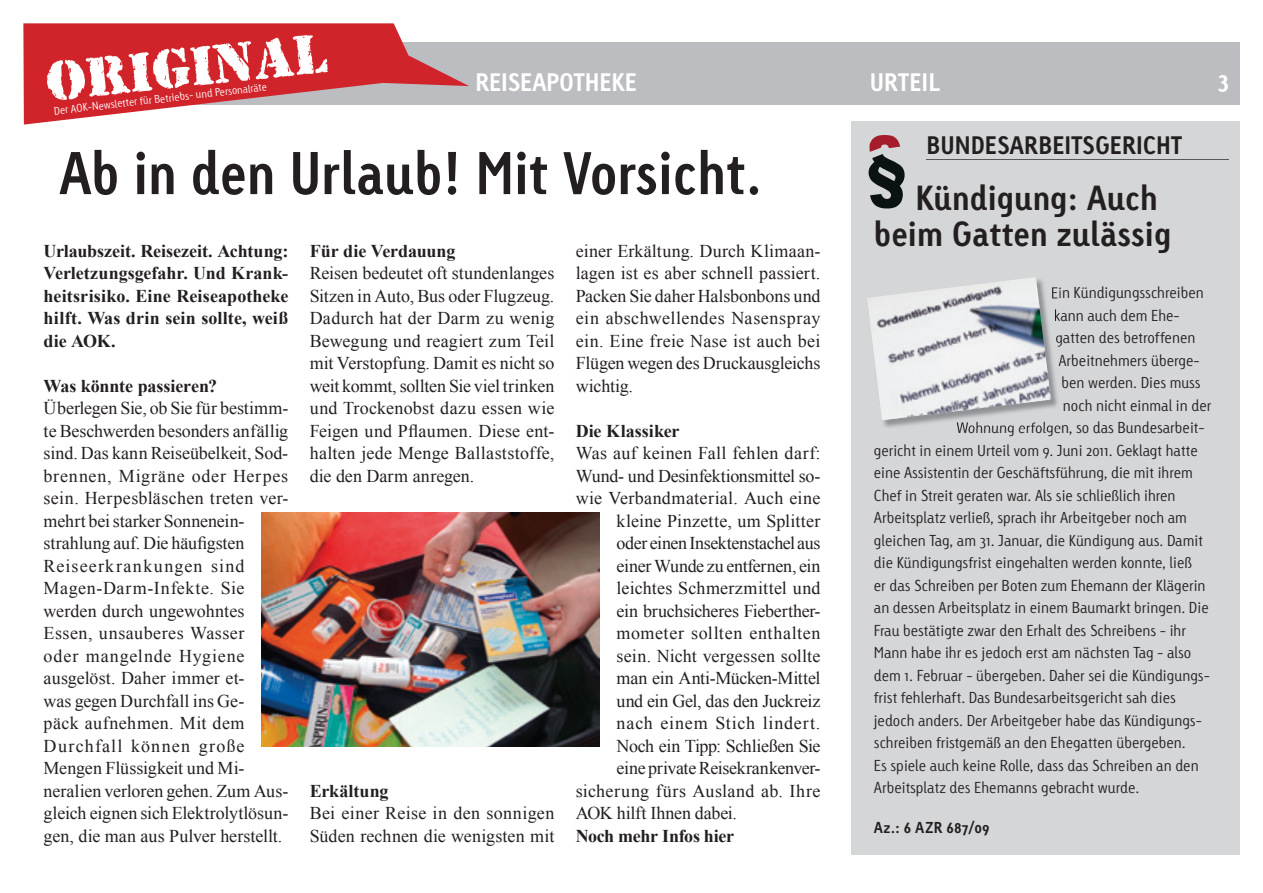
<style>
.page{position:relative;width:1263px;height:893px;background:#fff}
.page>*{position:absolute;margin:0;border:0;box-sizing:border-box;transform-origin:0 0}
.t1{font:58.5px "Rubber Stamp Plain";color:#fff}
.t2{font:700 57px "Linotype Tetria";color:#231f20;scale:.94 1}
.t3{font:700 33px/36px "Linotype Tetria";color:#231f20}
.t4{font:700 24px "Linotype Tetria";letter-spacing:-.01em;color:#fff}
.t5{font:700 24px "Linotype Tetria";color:#231f20}
.t6{font:18px/22.5px "Times New Roman";letter-spacing:.005em;color:#231f20}
.t7{font:700 18px/22.5px "Times New Roman";color:#231f20;text-align:justify}
.t8{font:18px "Times New Roman";letter-spacing:-.015em;color:#231f20}
.t9{font:18px "Times New Roman";letter-spacing:-.02em;color:#231f20}
.t10{font:18px "Times New Roman";letter-spacing:.025em;color:#231f20}
.t11{font:18px "Times New Roman";letter-spacing:-.025em;color:#231f20}
.t12{font:18px "Times New Roman";letter-spacing:.035em;color:#231f20}
.t13{font:18px "Times New Roman";letter-spacing:.045em;color:#231f20}
.t14{font:700 18px "Times New Roman";letter-spacing:-.02em;color:#231f20}
.t15{font:300 15px "Linotype Tetria";color:#231f20}
.t16{font:700 15px "Linotype Tetria";letter-spacing:.025em;color:#231f20}
.t17{font:300 10.5px "Linotype Tetria";color:#fff}
</style>
<div class="page">
<div style="left:40px;top:43px;width:1199px;height:62px;background:#bcbdc0"></div>
<svg style="left:23px;top:23px;width:446px;height:102px;fill:#d1232a"></svg>
<div style="left:850px;top:122px;width:389px;height:733px;background:#d5d6d8"></div>
<hr style="left:926px;top:159px;width:302px;height:1px;background:#57585a">
<svg style="left:868px;top:135px;width:36px;height:73px"></svg>
<img style="left:261px;top:513px;width:339px;height:233px">
<img style="left:883px;top:420px;width:162px;height:8px">
<img style="left:957px;top:422px;width:102px;height:6px">
<svg style="left:1051px;top:287px;width:9px;height:121px"></svg>
<img style="left:867px;top:277px;width:184px;height:143px">
<h1 class="t1" style="left:42px;top:48px;width:285px;rotate:-6deg">ORIGINAL</h1>
<p class="t17" style="left:53px;top:104px;width:216px;rotate:-6deg">Der AOK-Newsletter für Betriebs- und Personalräte</p>
<h3 class="t4" style="left:475px;top:68px;width:163px">ReiSeaPOtheKe</h3>
<h3 class="t4" style="left:870px;top:68px;width:72px">uRteil</h3>
<h3 class="t4" style="left:1218px;top:65px;width:12px">3</h3>
<h2 class="t2" style="left:59px;top:138px;width:749px">ab in den urlaub! mit Vorsicht.</h2>
<p class="t7" style="left:44px;top:239px;width:246px">Urlaubszeit. Reisezeit. Achtung:<br>Verletzungsgefahr. Und Krank&shy;heitsrisiko. Eine Reiseapotheke hilft. Was drin sein sollte, weiß die AOK.</p>
<p class="t7" style="left:44px;top:374px;width:175px">Was könnte passieren?</p>
<p class="t6" style="left:44px;top:396px;width:246px">Überlegen Sie, ob Sie für bestimm&shy;te Beschwerden besonders anfällig sind. Das kann Reiseübelkeit, Sod&shy;brennen, Migräne oder Herpes sein. Herpesbläschen treten ver&shy;mehrt bei starker Sonnenein&shy;strahlung auf. Die häufigsten<br>Reiseerkrankungen sind<br>Magen-Darm-Infekte. Sie werden durch ungewohntes<br>Essen, unsauberes Wasser<br>oder mangelnde Hygiene ausgelöst. Daher immer et-<br>was gegen Durchfall ins Ge-<br>päck aufnehmen. Mit dem<br>Durchfall können große<br>Mengen Flüssigkeit und Mi&shy;neralien verloren gehen. Zum Aus&shy;gleich eignen sich Elektrolytlösun&shy;gen, die man aus Pulver herstellt.</p>
<p class="t7" style="left:310px;top:239px;width:147px">Für die Verdauung</p>
<p class="t6" style="left:310px;top:261px;width:246px;text-align:justify">Reisen bedeutet oft stundenlanges Sitzen in Auto, Bus oder Flugzeug.<br>Dadurch hat der Darm zu wenig Bewegung und reagiert zum Teil mit Verstopfung. Damit es nicht so weit kommt, sollten Sie viel trinken und Trockenobst dazu essen wie Feigen und Pflaumen. Diese ent&shy;halten jede Menge Ballaststoffe, die den Darm anregen.</p>
<p class="t7" style="left:310px;top:779px;width:80px">Erkältung</p>
<p class="t6" style="left:310px;top:801px;width:246px">Bei einer Reise in den sonnigen<br>Süden rechnen die wenigsten mit</p>
<p class="t6" style="left:576px;top:239px;width:246px;text-align:justify">einer Erkältung. Durch Klimaan&shy;lagen ist es aber schnell passiert.<br>Packen Sie daher Halsbonbons und ein abschwellendes Nasenspray ein. Eine freie Nase ist auch bei Flügen wegen des Druckausgleichs wichtig.</p>
<p class="t7" style="left:576px;top:419px;width:105px">Die Klassiker</p>
<p class="t6" style="left:576px;top:441px;width:246px">Was auf keinen Fall fehlen darf:</p>
<p class="t8" style="left:576px;top:463px;width:246px">Wund- und Desinfektionsmittel so-</p>
<p class="t6" style="left:576px;top:486px;width:246px">wie Verbandmaterial. Auch eine</p>
<p class="t6" style="left:617px;top:509px;width:205px">kleine Pinzette, um Splitter</p>
<p class="t9" style="left:617px;top:531px;width:205px">oder einen Insektenstachel aus</p>
<p class="t8" style="left:617px;top:553px;width:205px">einer Wunde zu entfernen, ein</p>
<p class="t6" style="left:617px;top:576px;width:205px">leichtes Schmerzmittel und</p>
<p class="t8" style="left:617px;top:598px;width:205px">ein bruchsicheres Fieberther-</p>
<p class="t12" style="left:617px;top:621px;width:205px">mometer sollten enthalten</p>
<p class="t6" style="left:617px;top:644px;width:205px">sein. Nicht vergessen sollte</p>
<p class="t6" style="left:617px;top:666px;width:205px">man ein Anti-Mücken-Mittel</p>
<p class="t8" style="left:617px;top:688px;width:205px">und ein Gel, das den Juckreiz</p>
<p class="t13" style="left:617px;top:711px;width:205px">nach einem Stich lindert.</p>
<p class="t11" style="left:617px;top:733px;width:205px">Noch ein Tipp: Schließen Sie</p>
<p class="t9" style="left:617px;top:756px;width:205px">eine private Reisekrankenver-</p>
<p class="t10" style="left:576px;top:778px;width:246px">sicherung fürs Ausland ab. Ihre</p>
<p class="t8" style="left:576px;top:801px;width:163px">AOK hilft Ihnen dabei.</p>
<p class="t14" style="left:576px;top:823px;width:160px">Noch mehr Infos hier</p>
<h3 class="t5" style="left:926px;top:130px;width:257px">BundeSaRBeitSGeRiCht</h3>
<h3 class="t3" style="left:874px;top:180px;width:299px;text-indent:42px">Kündigung: auch beim Gatten zulässig</h3>
<p class="t15" style="left:1051px;top:284px;width:154px">Ein Kündigungsschreiben</p>
<p class="t15" style="left:1054px;top:306px;width:127px">kann auch dem Ehe-</p>
<p class="t15" style="left:1055px;top:329px;width:142px">gatten des betroffenen</p>
<p class="t15" style="left:1058px;top:351px;width:143px">Arbeitnehmers überge-</p>
<p class="t15" style="left:1061px;top:374px;width:141px">ben werden. Dies muss</p>
<p class="t15" style="left:1063px;top:396px;width:150px">noch nicht einmal in der</p>
<p class="t15" style="left:956px;top:419px;width:250px">Wohnung erfolgen, so das Bundesarbeit-</p>
<p class="t15" style="left:874px;top:441px;width:325px">gericht in einem Urteil vom 9. Juni 2011. Geklagt hatte</p>
<p class="t15" style="left:874px;top:464px;width:321px">eine Assistentin der Geschäftsführung, die mit ihrem</p>
<p class="t15" style="left:874px;top:486px;width:303px">Chef in Streit geraten war. Als sie schließlich ihren</p>
<p class="t15" style="left:874px;top:509px;width:315px">Arbeitsplatz verließ, sprach ihr Arbeitgeber noch am</p>
<p class="t15" style="left:874px;top:531px;width:331px">gleichen Tag, am 31. Januar, die Kündigung aus. Damit</p>
<p class="t15" style="left:874px;top:554px;width:320px">die Kündigungsfrist eingehalten werden konnte, ließ</p>
<p class="t15" style="left:874px;top:576px;width:333px">er das Schreiben per Boten zum Ehemann der Klägerin</p>
<p class="t15" style="left:874px;top:599px;width:336px">an dessen Arbeitsplatz in einem Baumarkt bringen. Die</p>
<p class="t15" style="left:874px;top:621px;width:314px">Frau bestätigte zwar den Erhalt des Schreibens - ihr</p>
<p class="t15" style="left:874px;top:644px;width:319px">Mann habe ihr es jedoch erst am nächsten Tag - also</p>
<p class="t15" style="left:874px;top:666px;width:338px">dem 1. Februar - übergeben. Daher sei die Kündigungs-</p>
<p class="t15" style="left:874px;top:689px;width:303px">frist fehlerhaft. Das Bundesarbeitsgericht sah dies</p>
<p class="t15" style="left:874px;top:711px;width:330px">jedoch anders. Der Arbeitgeber habe das Kündigungs-</p>
<p class="t15" style="left:874px;top:734px;width:313px">schreiben fristgemäß an den Ehegatten übergeben.</p>
<p class="t15" style="left:874px;top:756px;width:326px">Es spiele auch keine Rolle, dass das Schreiben an den</p>
<p class="t15" style="left:874px;top:779px;width:267px">Arbeitsplatz des Ehemanns gebracht wurde.</p>
<p class="t16" style="left:874px;top:818px;width:117px">az.: 6 aZR 687/09</p>
</div>
